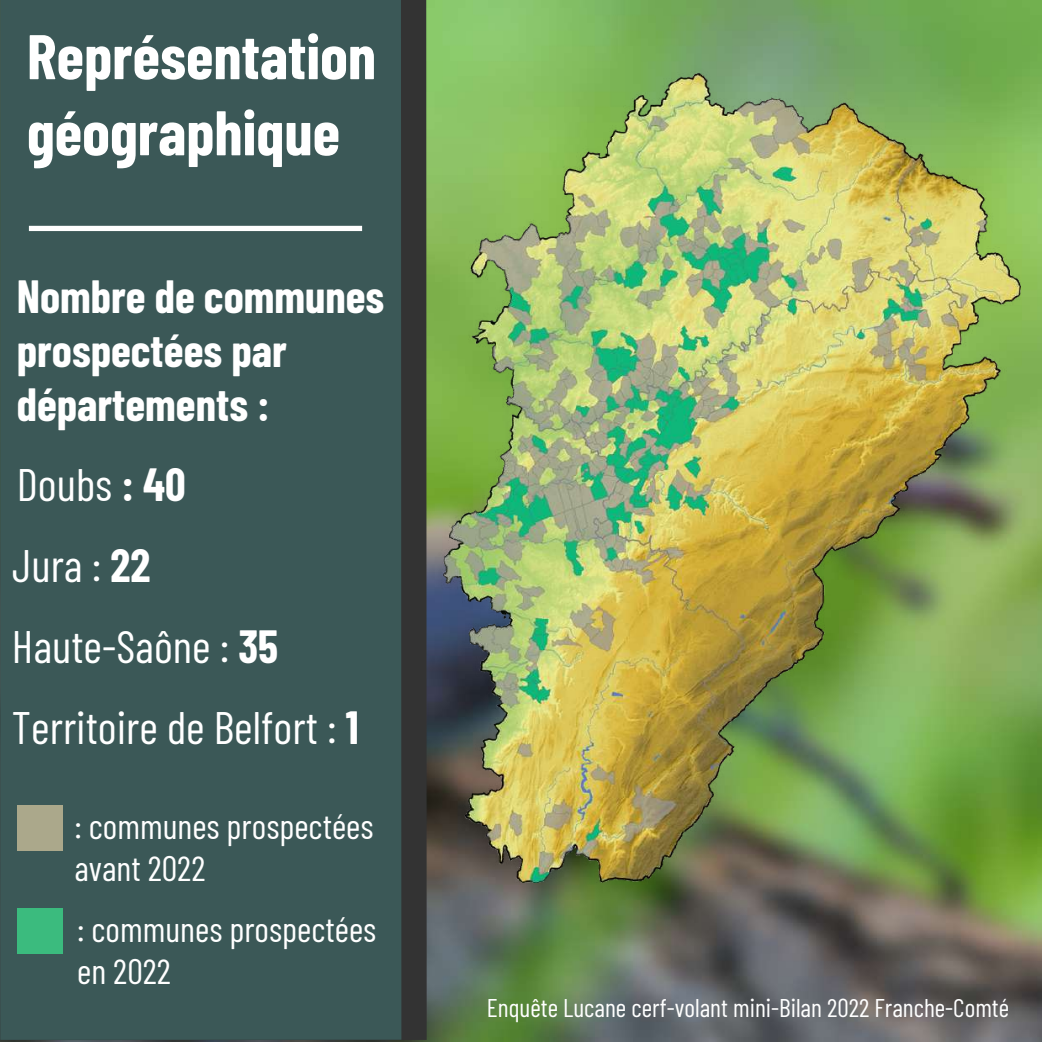
<style>
.page{position:relative;width:1042px;height:1042px;background:#fff}
.page>*{position:absolute;margin:0;border:0;box-sizing:border-box;transform-origin:0 0}
.t1{font:700 63px/76.1px "Barlow Condensed";color:#fff}
.t2{font:45.5px/80.9px "Barlow Condensed";color:#fff}
.t3{font:700 45.5px/53.7px "Barlow Condensed";color:#fff}
.t4{font:35px/42px "Barlow Condensed";color:#fff}
.t5{font:25.55px "Barlow Condensed";color:#fff}
.s1{font-weight:700}
</style>
<div class="page">
<img style="left:0;top:0;width:1041px;height:1041px">
<div style="left:0;top:0;width:401px;height:1040px;background:#3b5857"></div>
<div style="left:17px;top:908px;width:45px;height:46px;background:#3bbb7e"></div>
<div style="left:17px;top:805px;width:45px;height:46px;background:#aba88b"></div>
<div style="left:29px;top:226px;width:333px;height:5px;background:#fff"></div>
<img style="left:401px;top:31px;width:619px;height:851px">
<h1 class="t1" style="left:27px;top:16px;width:351px">Représentation géographique</h1>
<h2 class="t3" style="left:17px;top:268px;width:369px">Nombre de communes prospectées par départements :</h2>
<h2 class="t2" style="left:12px;top:443px;width:348px">Doubs <span class="s1">: 40<br></span>Jura : <span class="s1">22<br></span>Haute-Saône : <span class="s1">35<br></span>Territoire de Belfort : <span class="s1">1</span></h2>
<p class="t4" style="left:74px;top:804px;width:301px">: communes prospectées avant 2022</p>
<p class="t4" style="left:77px;top:907px;width:301px">: communes prospectées en 2022</p>
<p class="t5" style="left:487px;top:992px;width:524px">Enquête Lucane cerf-volant mini-Bilan 2022 Franche-Comté</p>
</div>
